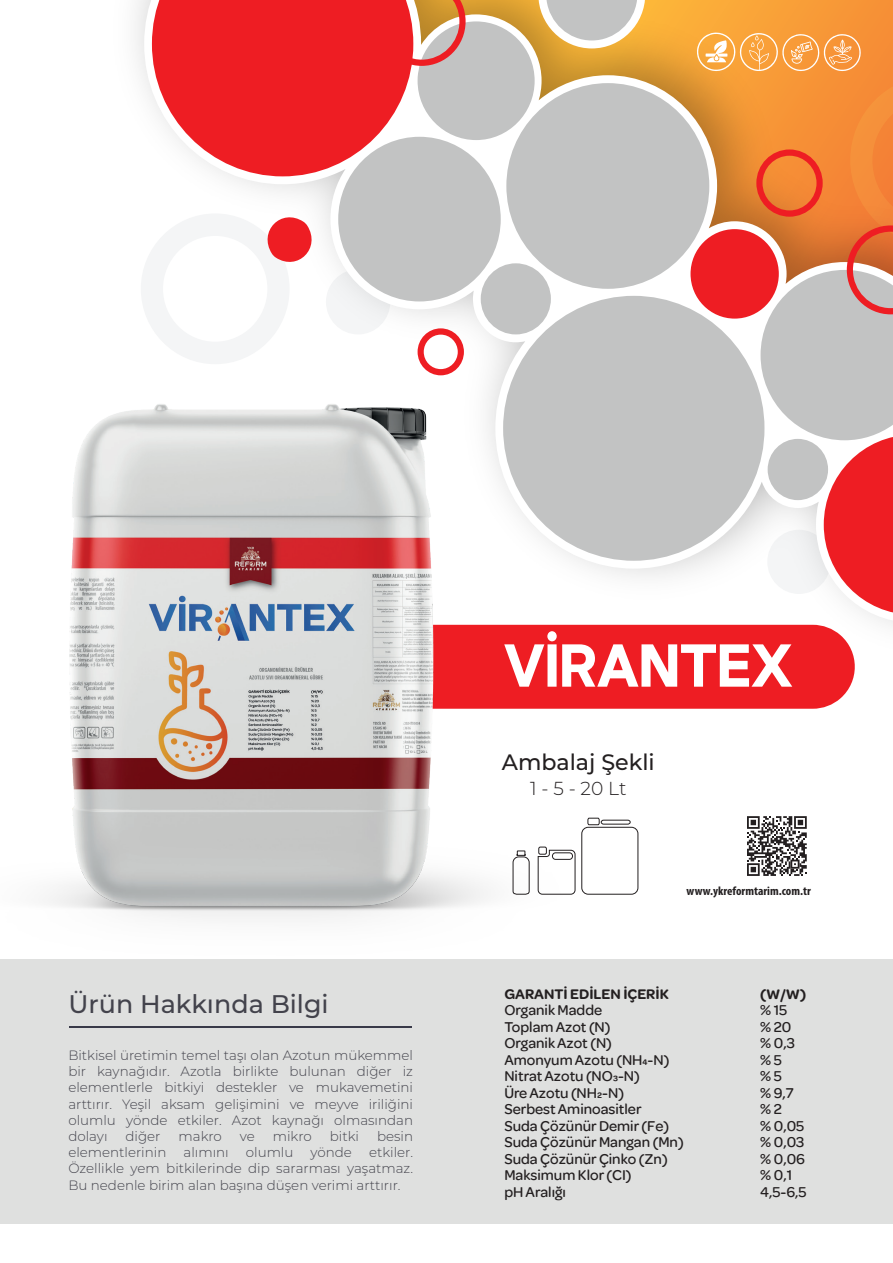
<style>
.page{position:relative;width:893px;height:1263px;background:#fff}
.page>*{position:absolute;margin:0;border:0;box-sizing:border-box;transform-origin:0 0}
.t1{font:700 60.45px "Artegra Sans";color:#fff;scale:.92 1}
.t2{font:500 25.5px "Montserrat";color:#43434c}
.t3{font:500 22.35px "Montserrat";color:#231f20}
.t4{font:300 18.75px "Montserrat";color:#231f20}
.t5{font:500 15px/16.5px "Omnes";color:#231f20}
.t6{font:600 15px "Omnes";color:#231f20}
.t7{font:300 13.5px/16.2px "Montserrat";color:#43434c;text-align:justify}
.t8{font:700 condensed 12.3px "Myriad Pro";color:#231f20;scale:1.04 1}
</style>
<div class="page">
<svg style="left:144px;top:0;width:749px;height:622px"></svg>
<svg style="left:152px;top:0;width:261px;height:176px;background:#ef393e"></svg>
<svg style="left:338px;top:137px;width:555px;height:424px;background:#cccacb"></svg>
<svg style="left:824px;top:435px;width:69px;height:180px"></svg>
<svg style="left:418px;top:0;width:291px;height:289px;background:#cec4b3"></svg>
<svg style="left:142px;top:207px;width:179px;height:70px"></svg>
<svg style="left:378px;top:0;width:88px;height:66px;background:#e17160"></svg>
<div style="left:0;top:959px;width:893px;height:264px;background:#dfe0df"></div>
<div style="left:620px;top:625px;width:235px;height:84px;background:#ee1d23"></div>
<img style="left:47px;top:277px;width:573px;height:642px">
<svg style="left:747px;top:816px;width:60px;height:60px"></svg>
<svg style="left:512px;top:850px;width:18px;height:45px"></svg>
<svg style="left:537px;top:817px;width:102px;height:78px"></svg>
<svg style="left:696px;top:32px;width:197px;height:282px;background:#e9884d"></svg>
<hr style="left:70px;top:1027px;width:342px;height:1px;background:#393a49">
<h2 class="t2" style="left:68px;top:986px;width:262px">Ürün Hakkında Bilgi</h2>
<p class="t7" style="left:68px;top:1047px;width:346px">Bitkisel üretimin temel taşı olan Azotun mükemmel bir kaynağıdır. Azotla birlikte bulunan diğer iz elementlerle bitkiyi destekler ve mukavemetini arttırır. Yeşil aksam gelişimini ve meyve iriliğini olumlu yönde etkiler. Azot kaynağı olmasından dolayı</p>
<p class="t7" style="left:126px;top:1128px;width:37px">diğer</p>
<p class="t7" style="left:179px;top:1128px;width:45px">makro</p>
<p class="t7" style="left:240px;top:1128px;width:16px">ve</p>
<p class="t7" style="left:273px;top:1128px;width:41px">mikro</p>
<p class="t7" style="left:330px;top:1128px;width:31px">bitki</p>
<p class="t7" style="left:377px;top:1128px;width:38px">besin</p>
<p class="t7" style="left:68px;top:1144px;width:100px">elementlerinin</p>
<p class="t7" style="left:184px;top:1144px;width:47px">alımını</p>
<p class="t7" style="left:246px;top:1144px;width:49px">olumlu</p>
<p class="t7" style="left:311px;top:1144px;width:43px">yönde</p>
<p class="t7" style="left:68px;top:1144px;width:346px;text-indent:301px">etkiler.<br>Özellikle yem bitkilerinde dip sararması yaşatmaz.<br>Bu nedenle birim alan başına düşen verimi arttırır.</p>
<h1 class="t1" style="left:504px;top:621px;width:315px">VİRANTEX</h1>
<h3 class="t3" style="left:502px;top:746px;width:155px">Ambalaj Şekli</h3>
<h3 class="t4" style="left:530px;top:775px;width:98px">1 - 5 - 20 Lt</h3>
<p class="t8" style="left:686px;top:883px;width:121px">www.ykreformtarim.com.tr</p>
<p class="t6" style="left:504px;top:983px;width:166px">GARANTİ EDİLEN İÇERİK</p>
<p class="t5" style="left:504px;top:1001px;width:181px">Organik Madde<br>Toplam Azot (N)<br>Organik Azot (N)<br>Amonyum Azotu (NH4-N)<br>Nitrat Azotu (NO3-N)<br>Üre Azotu (NH2-N)<br>Serbest Aminoasitler<br>Suda Çözünür Demir (Fe)<br>Suda Çözünür Mangan (Mn)<br>Suda Çözünür Çinko (Zn)<br>Maksimum Klor (CI)<br>pH Aralığı</p>
<p class="t6" style="left:760px;top:983px;width:47px">(W/W)</p>
<p class="t5" style="left:760px;top:1001px;width:48px">% 15<br>% 20<br>% 0,3 % 5<br>% 5<br>% 9,7 % 2<br>% 0,05 % 0,03 % 0,06 % 0,1<br>4,5-6,5</p>
</div>
